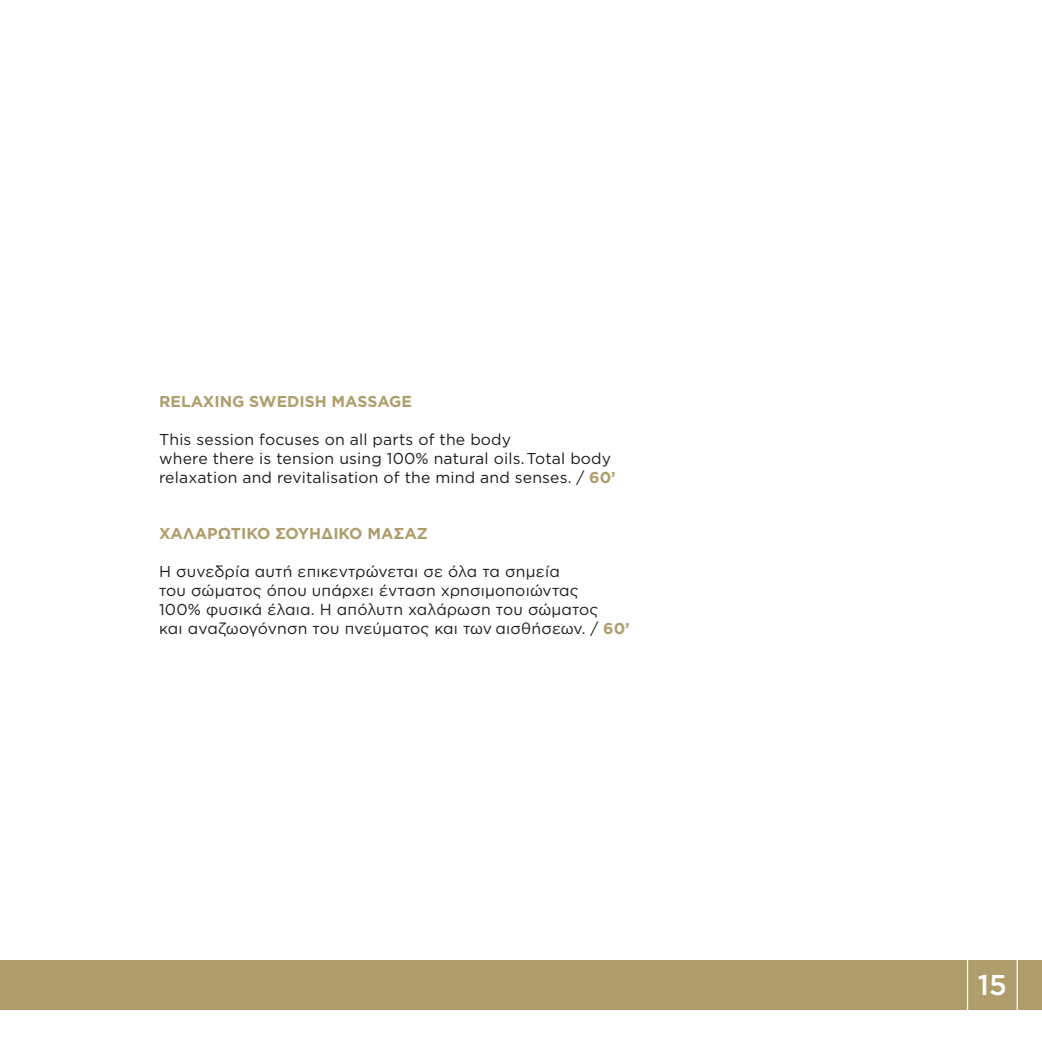
<style>
.page{position:relative;width:1042px;height:1042px;background:#fff}
.page>*{position:absolute;margin:0;border:0;box-sizing:border-box;transform-origin:0 0}
.t1{font:500 28.53px "Gotham Greek";color:#fff}
.t2{font:15.75px/18.9px "Gotham Greek";letter-spacing:.01em;color:#1d1d1b}
.t3{font:700 15.75px "Gotham Greek";color:#af9d6c}
.s1{font-weight:700;color:#af9d6c}
</style>
<div class="page">
<div style="left:0;top:960px;width:1042px;height:49px;background:#af9d6c"></div>
<div style="left:967px;top:954px;width:51px;height:61px;border:1px solid #fff"></div>
<p class="t3" style="left:159px;top:392px;width:254px">RELAXING SWEDISH MASSAGE</p>
<p class="t2" style="left:159px;top:429px;width:458px">Τhis session focuses on all parts of the body<br>where there is tension using 100% natural oils.Total body relaxation and revitalisation of the mind and senses. / <span class="s1">60’</span></p>
<p class="t3" style="left:159px;top:525px;width:270px">ΧΑΛΑΡΩΤΙΚΟ ΣΟΥΗΔΙΚΟ ΜΑΣΑΖ</p>
<p class="t2" style="left:159px;top:562px;width:472px">Η συνεδρία αυτή επικεντρώνεται σε όλα τα σημεία<br>του σώματος όπου υπάρχει ένταση χρησιμοποιώντας<br>100% φυσικά έλαια. Η απόλυτη χαλάρωση του σώματος<br>και αναζωογόνηση του πνεύματος και των αισθήσεων. / <span class="s1">60’</span></p>
<h1 class="t1" style="left:978px;top:968px;width:31px">15</h1>
</div>
